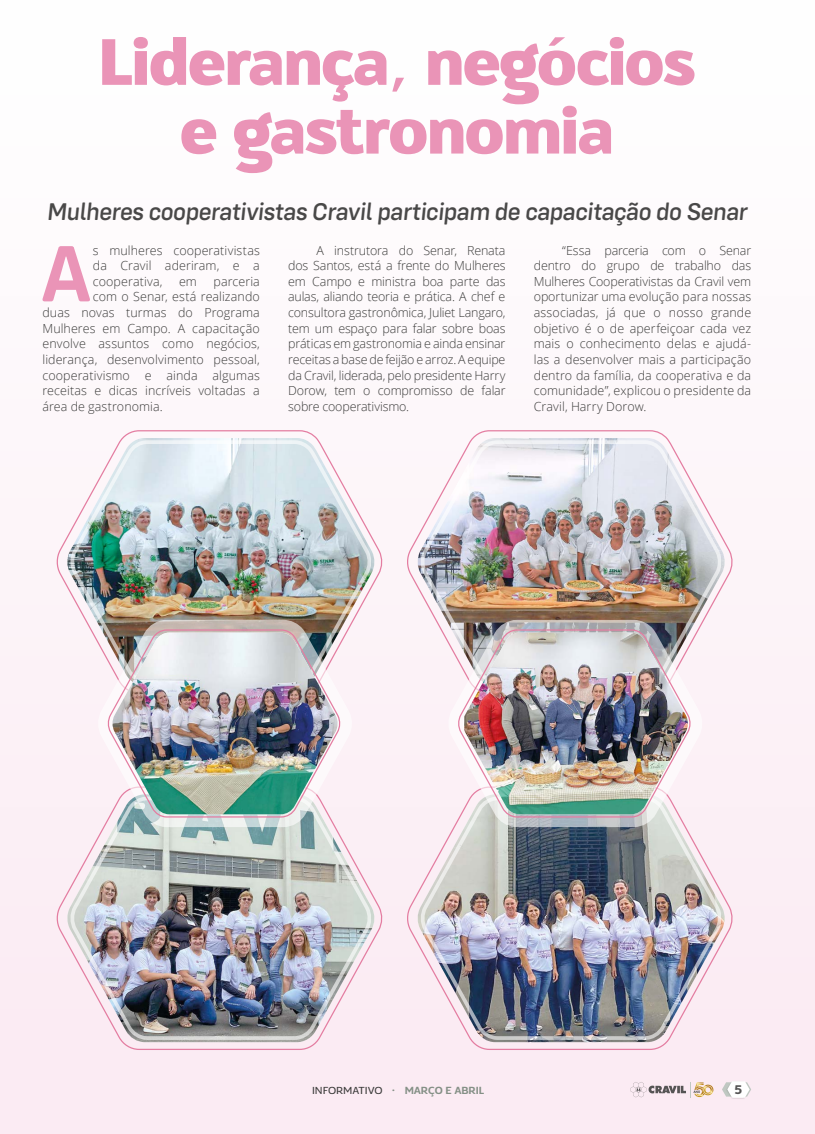
<style>
.page{position:relative;width:815px;height:1134px;background:#fff}
.page>*{position:absolute;margin:0;border:0;box-sizing:border-box;transform-origin:0 0}
.t1{font:600 82.5px "Config Rounded";color:#ea94b7}
.t2{font:700 62.5px/68.8px "Oliviar Sans";letter-spacing:-.01em;color:#ea94b7;text-align:center}
.t3{font:500 25px "Config Rounded";color:#494848}
.t4{font:300 12.5px/15.6px "Open Sans";letter-spacing:.005em;color:#3c3c3b;text-align:justify}
.t5{font:700 12.5px "Giga Sans";color:#555454}
.t6{font:300 10px "Oliviar Sans";letter-spacing:-.01em;color:#3c3c3b}
.s1{font-weight:400;color:#849086}
.s2{font-weight:600;color:#849086}
</style>
<div class="page">
<div style="left:0;top:0;width:815px;height:1134px;background:linear-gradient(to right,#fdf8fa,#fdf7fa)"></div>
<svg style="left:55px;top:429px;width:328px;height:265px"></svg>
<svg style="left:405px;top:429px;width:328px;height:265px"></svg>
<svg style="left:55px;top:786px;width:328px;height:265px"></svg>
<svg style="left:405px;top:786px;width:328px;height:265px"></svg>
<img style="left:417px;top:794px;width:309px;height:248px">
<img style="left:66px;top:438px;width:305px;height:247px">
<img style="left:417px;top:438px;width:304px;height:247px">
<img style="left:87px;top:611px;width:271px;height:184px">
<svg style="left:437px;top:611px;width:271px;height:184px"></svg>
<img style="left:66px;top:795px;width:305px;height:246px">
<img style="left:417px;top:795px;width:304px;height:246px">
<svg style="left:106px;top:629px;width:234px;height:189px"></svg>
<svg style="left:456px;top:629px;width:235px;height:189px"></svg>
<img style="left:112px;top:633px;width:226px;height:181px">
<img style="left:464px;top:633px;width:225px;height:181px">
<img style="left:726px;top:1098px;width:20px;height:1px">
<svg style="left:722px;top:1081px;width:29px;height:17px"></svg>
<svg style="left:631px;top:1082px;width:82px;height:15px"></svg>
<h2 class="t2" style="left:99px;top:29px;width:598px">Liderança, negócios e gastronomia</h2>
<h3 class="t3" style="left:46px;top:197px;width:705px">Mulheres cooperativistas Cravilparticipam de capacitação do Senar</h3>
<h1 class="t1" style="left:40px;top:225px;width:55px">A</h1>
<p class="t4" style="left:93px;top:242px;width:168px">s mulheres cooperativistas da Cravil aderiram, e a cooperativa,</p>
<p class="t4" style="left:179px;top:273px;width:19px">em</p>
<p class="t4" style="left:214px;top:273px;width:48px">parceria</p>
<p class="t4" style="left:93px;top:289px;width:168px">com o Senar, está realizando</p>
<p class="t4" style="left:43px;top:304px;width:219px">duas novas turmas do Programa</p>
<p class="t4" style="left:43px;top:320px;width:219px">Mulheres em Campo. A capacitação</p>
<p class="t4" style="left:43px;top:336px;width:219px">envolve assuntos como negócios,</p>
<p class="t4" style="left:43px;top:351px;width:219px">liderança, desenvolvimento pessoal,</p>
<p class="t4" style="left:43px;top:367px;width:219px">cooperativismo e ainda algumas</p>
<p class="t4" style="left:43px;top:382px;width:219px">receitas e dicas incríveis voltadas a</p>
<p class="t4" style="left:43px;top:398px;width:122px">área de gastronomia.</p>
<p class="t4" style="left:288px;top:242px;width:219px;text-indent:28px">A instrutora do Senar, Renata dos Santos, está a frente do Mulheres em Campo e ministra boa parte das aulas, aliando teoria e prática. A chef e consultora gastronômica, Juliet Langaro, tem um espaço para falar sobre boas práticas em gastronomia e ainda ensinar receitas a base de feijão e arroz. A equipe da Cravil, liderada, pelo presidente Harry Dorow, tem o compromisso de falar sobre cooperativismo.</p>
<p class="t4" style="left:534px;top:242px;width:219px;text-indent:28px">“Essa parceria com o Senar dentro do grupo de trabalho das Mulheres Cooperativistas da Cravil vem oportunizar uma evolução para nossas associadas, já que o nosso grande objetivo é o de aperfeiçoar cada vez mais o conhecimento delas e ajudá&shy;las a desenvolver mais a participação dentro da família, da cooperativa e da comunidade”, explicou o presidente da Cravil, Harry Dorow.</p>
<p class="t6" style="left:312px;top:1084px;width:174px">INFORMATIVO <span class="s1">•</span> <span class="s2">MARÇO E ABRIL</span></p>
<p class="t5" style="left:734px;top:1082px;width:9px">5</p>
</div>
